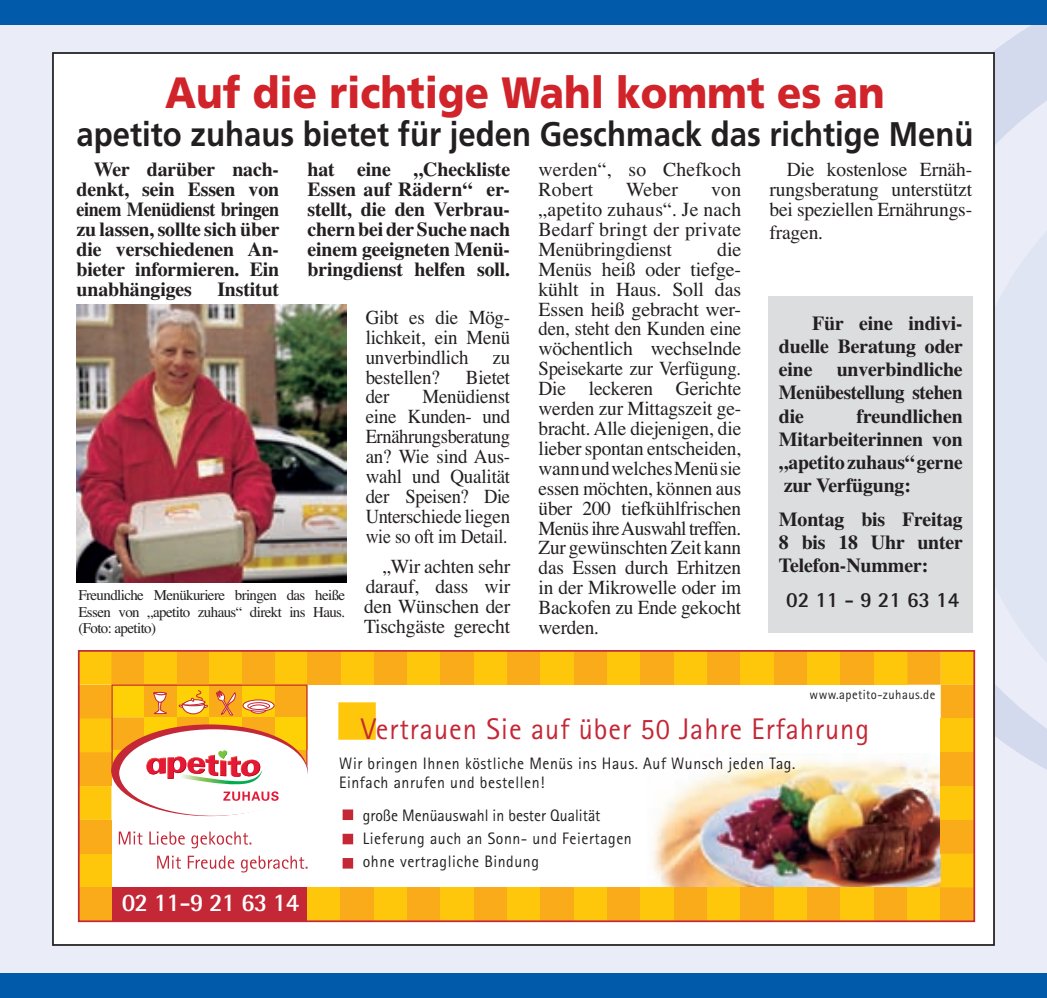
<style>
.page{position:relative;width:1047px;height:998px;background:#fff}
.page>*{position:absolute;margin:0;border:0;box-sizing:border-box;transform-origin:0 0}
.t1{font:43.75px "Frutiger Black OV MTRHLB";color:#d1232a;scale:.91 1}
.t2{font:34.12px "Frutiger Bold OV NTRHLB";color:#231f20;scale:.91 1}
.t3{font:29.93px "Rotis Sans Serif";letter-spacing:.035em;color:#c42736;scale:.95 1}
.t4{font:25.2px "Rotis Semi Sans Bold OV STRHLB";letter-spacing:-.03em;color:#fff}
.t5{font:21.53px "Rotis Semi Sans Bold OV STRHLB";color:#231f20}
.t6{font:19.95px/19.9px "Times Roman OV FURHLB";letter-spacing:-.01em;color:#231f20;text-align:justify}
.t7{font:19.95px/19.9px "Times Bold OV DURHLB";letter-spacing:-.01em;color:#231f20;text-align:justify}
.t8{font:19.95px/19.9px "Times Roman OV FURHLB";letter-spacing:-.01em;color:#231f20;text-align:justify;scale:.95 1}
.t9{font:19.95px/19.9px "Times Roman OV FURHLB";letter-spacing:-.01em;color:#231f20;text-align:justify;scale:.94 1}
.t10{font:19.95px/19.9px "Times Roman OV FURHLB";letter-spacing:.01em;color:#231f20}
.t11{font:16.62px/23.3px "Rotis Sans Serif";letter-spacing:.035em;color:#231f20;scale:.95 1}
.t12{font:14.88px/16.6px "Times Roman OV FURHLB";letter-spacing:-.04em;color:#231f20;text-align:justify}
.t13{font:13.3px "Rotis Sans Serif";letter-spacing:.035em;color:#231f20;scale:.95 1}
</style>
<div class="page">
<div style="left:0;top:0;width:1032px;height:997px;background:#eaedf7"></div>
<div style="left:0;top:972px;width:1032px;height:25px;background:#015aaa"></div>
<div style="left:0;top:0;width:1032px;height:25px;background:#015aaa"></div>
<div style="left:1032px;top:0;width:15px;height:997px;background:#eaedf7"></div>
<div style="left:1032px;top:972px;width:15px;height:25px;background:#015aaa"></div>
<svg style="left:993px;top:29px;width:54px;height:741px;fill:#d4daed"></svg>
<svg style="left:995px;top:126px;width:52px;height:641px;fill:#e0e5f3"></svg>
<div style="left:1032px;top:0;width:15px;height:25px;background:#015aaa"></div>
<div style="left:53px;top:53px;width:941px;height:891px;background:#fff"></div>
<div style="left:768px;top:296px;width:204px;height:336px;background:#dcdddf"></div>
<img style="left:77px;top:304px;width:270px;height:278px">
<svg style="left:308px;top:684px;width:599px;height:1px"></svg>
<div style="left:111px;top:887px;width:198px;height:33px;background:#c42736"></div>
<svg style="left:119px;top:831px;width:23px;height:13px"></svg>
<svg style="left:149px;top:831px;width:36px;height:13px"></svg>
<svg style="left:191px;top:831px;width:60px;height:17px"></svg>
<svg style="left:157px;top:855px;width:24px;height:13px"></svg>
<svg style="left:188px;top:855px;width:46px;height:13px"></svg>
<svg style="left:241px;top:855px;width:66px;height:17px"></svg>
<div style="left:79px;top:819px;width:32px;height:34px;background:#faab1a"></div>
<div style="left:79px;top:853px;width:32px;height:34px;background:#fec70c"></div>
<div style="left:79px;top:887px;width:32px;height:33px;background:#faab1a"></div>
<div style="left:307px;top:887px;width:34px;height:33px;background:#fec70c"></div>
<div style="left:341px;top:887px;width:33px;height:33px;background:#faab1a"></div>
<div style="left:374px;top:887px;width:33px;height:33px;background:#fec70c"></div>
<div style="left:407px;top:887px;width:34px;height:33px;background:#faab1a"></div>
<div style="left:441px;top:887px;width:33px;height:33px;background:#fec70c"></div>
<div style="left:474px;top:887px;width:33px;height:33px;background:#faab1a"></div>
<div style="left:507px;top:887px;width:34px;height:33px;background:#fec70c"></div>
<div style="left:541px;top:887px;width:33px;height:33px;background:#faab1a"></div>
<div style="left:574px;top:887px;width:33px;height:33px;background:#fec70c"></div>
<div style="left:607px;top:887px;width:34px;height:33px;background:#faab1a"></div>
<div style="left:641px;top:887px;width:33px;height:33px;background:#fec70c"></div>
<div style="left:674px;top:887px;width:33px;height:33px;background:#faab1a"></div>
<div style="left:707px;top:887px;width:34px;height:33px;background:#fec70c"></div>
<div style="left:741px;top:887px;width:33px;height:33px;background:#faab1a"></div>
<div style="left:774px;top:887px;width:33px;height:33px;background:#fec70c"></div>
<div style="left:807px;top:887px;width:34px;height:33px;background:#faab1a"></div>
<div style="left:841px;top:887px;width:33px;height:33px;background:#fec70c"></div>
<div style="left:874px;top:887px;width:33px;height:33px;background:#faab1a"></div>
<div style="left:907px;top:887px;width:33px;height:33px;background:#fec70c"></div>
<div style="left:940px;top:887px;width:34px;height:33px;background:#faab1a"></div>
<div style="left:341px;top:650px;width:33px;height:34px;background:#fec70c"></div>
<div style="left:374px;top:650px;width:33px;height:34px;background:#faab1a"></div>
<div style="left:407px;top:650px;width:34px;height:34px;background:#fec70c"></div>
<div style="left:441px;top:650px;width:33px;height:34px;background:#faab1a"></div>
<div style="left:474px;top:650px;width:33px;height:34px;background:#fec70c"></div>
<div style="left:507px;top:650px;width:34px;height:34px;background:#faab1a"></div>
<div style="left:541px;top:650px;width:33px;height:34px;background:#fec70c"></div>
<div style="left:574px;top:650px;width:33px;height:34px;background:#faab1a"></div>
<div style="left:607px;top:650px;width:34px;height:34px;background:#fec70c"></div>
<div style="left:641px;top:650px;width:33px;height:34px;background:#faab1a"></div>
<div style="left:674px;top:650px;width:33px;height:34px;background:#fec70c"></div>
<div style="left:707px;top:650px;width:34px;height:34px;background:#faab1a"></div>
<div style="left:741px;top:650px;width:33px;height:34px;background:#fec70c"></div>
<div style="left:774px;top:650px;width:33px;height:34px;background:#faab1a"></div>
<div style="left:807px;top:650px;width:34px;height:34px;background:#fec70c"></div>
<div style="left:841px;top:650px;width:33px;height:34px;background:#faab1a"></div>
<div style="left:874px;top:650px;width:33px;height:34px;background:#fec70c"></div>
<svg style="left:907px;top:652px;width:65px;height:50px"></svg>
<img style="left:338px;top:702px;width:634px;height:185px">
<div style="left:307px;top:650px;width:34px;height:34px;background:#faab1a"></div>
<div style="left:78px;top:649px;width:897px;height:272px;border:2px solid #c42736"></div>
<svg style="left:343px;top:809px;width:10px;height:59px"></svg>
<svg style="left:79px;top:650px;width:229px;height:169px"></svg>
<h1 class="t1" style="left:165px;top:66px;width:792px">Auf die richtige Wahl kommt es an</h1>
<h2 class="t2" style="left:77px;top:114px;width:987px">apetito zuhaus bietet für jeden Geschmack das richtige Menü</h2>
<p class="t7" style="left:77px;top:157px;width:204px;text-indent:17px">Wer darüber nach&shy;denkt, sein Essen von einem Menüdienst bringen zu lassen, sollte sich über die verschiedenen An&shy;bieter informieren. Ein unabhängiges</p>
<p class="t7" style="left:307px;top:157px;width:204px">hat eine „Checkliste Essen auf Rädern“ er&shy;stellt, die den Verbrau&shy;chernbeiderSuchenach einem geeigneten Menü&shy;bringdienst helfen soll.</p>
<p class="t8" style="left:366px;top:305px;width:154px">Gibt es die Mög&shy;lichkeit, ein Menü unverbindlich zu bestellen?</p>
<p class="t6" style="left:769px;top:158px;width:204px;text-indent:17px">Die kostenlose Ernäh&shy;rungsberatung unterstützt bei speziellen Ernährungs-</p>
<p class="t6" style="left:769px;top:221px;width:55px">fragen.</p>
<p class="t10" style="left:538px;top:158px;width:204px">werden“, so Chefkoch<br>Robert</p>
<p class="t6" style="left:626px;top:177px;width:53px">Weber</p>
<p class="t6" style="left:538px;top:177px;width:204px;text-indent:173px">von „apetito zuhaus“. Je nach Bedarf bringt der private Menübringdienst</p>
<p class="t6" style="left:538px;top:237px;width:204px;text-indent:179px">die Menüs heiß oder tiefge&shy;kühlt in Haus. Soll das Essen heiß gebracht wer&shy;den, steht den Kunden eine wöchentlich wechselnde Speisekarte zur Verfügung.<br>Die leckeren Gerichte werden zur Mittagszeit ge&shy;bracht. Alle diejenigen, die lieber spontan entscheiden, wannundwelchesMenüsie essen möchten, können aus über 200 tiefkühlfrischen Menüs ihreAuswahl treffen.<br>Zur gewünschtenZeit kann das Essen durch Erhitzen in der Mikrowelle oder im Backofen zu Ende gekocht werden.</p>
<p class="t7" style="left:217px;top:277px;width:63px">Institut</p>
<p class="t7" style="left:779px;top:309px;width:186px;line-height:23.3px;text-indent:33px">Für eine indivi&shy;duelle Beratung oder eine unverbindliche Menübestellung stehen die</p>
<p class="t8" style="left:466px;top:365px;width:48px">Bietet</p>
<p class="t8" style="left:366px;top:385px;width:154px;text-indent:57px">Menüdienst eine Kunden- und Ernährungsberatung an? Wie sind Aus&shy;wahl und Qualität der Speisen? Die Unterschiede liegen wie so oft im Detail.</p>
<p class="t9" style="left:364px;top:554px;width:157px;text-indent:19px">„Wir achten sehr darauf, dass wir den Wünschen der Tischgäste gerecht</p>
<p class="t8" style="left:366px;top:385px;width:27px">der</p>
<p class="t7" style="left:779px;top:402px;width:185px;line-height:23.3px;text-indent:78px">freundlichen Mitarbeiterinnen von „apetitozuhaus“gerne zur Verfügung:</p>
<p class="t7" style="left:779px;top:505px;width:186px;line-height:23.3px">Montag bis Freitag 8 bis 18 Uhr unter Telefon-Nummer:</p>
<p class="t12" style="left:78px;top:585px;width:268px">Freundliche Menükuriere bringen das heiße Essen von „apetito zuhaus“ direkt ins Haus. (Foto: apetito)</p>
<p class="t5" style="left:786px;top:586px;width:175px">0211-9216314</p>
<p class="t13" style="left:809px;top:686px;width:134px">www.apetito-zuhaus.de</p>
<h3 class="t3" style="left:361px;top:711px;width:536px">Vertrauen Sie auf über 50 Jahre Erfahrung</h3>
<p class="t4" style="left:122px;top:886px;width:179px">02 11-9 21 63 14</p>
<p class="t11" style="left:339px;top:754px;width:481px;line-height:18.2px">Wir bringen Ihnen köstliche Menüs ins Haus. Auf Wunsch jeden Tag.<br>Einfach anrufen und bestellen!</p>
<p class="t11" style="left:363px;top:803px;width:285px">große Menüauswahl in bester Qualität<br>Lieferung auch an Sonn- und Feiertagen ohne vertragliche Bindung</p>
</div>
